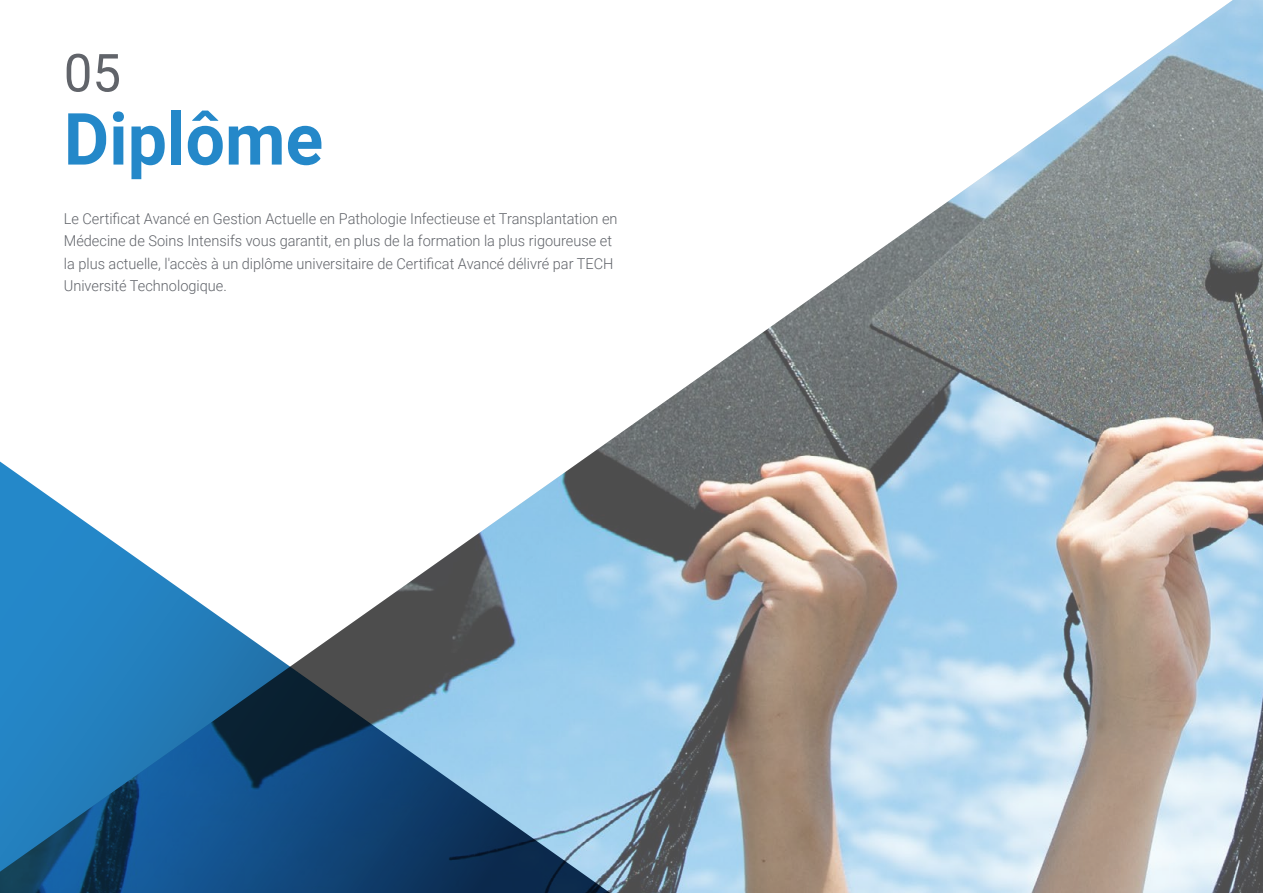
<style>
.page{position:relative;width:1263px;height:893px;background:#fff}
.page>*{position:absolute;margin:0;border:0;box-sizing:border-box;transform-origin:0 0}
.t1{font:700 72px "Roboto";color:#2488c9}
.t2{font:52.5px "Roboto";color:#61646a}
.t3{font:300 15px/22.5px "Roboto";color:#61646a}
</style>
<div class="page">
<img style="left:602px;top:0;width:661px;height:893px">
<svg style="left:0;top:446px;width:640px;height:447px"></svg>
<h2 class="t2" style="left:64px;top:36px;width:59px">05</h2>
<h1 class="t1" style="left:64px;top:89px;width:261px">Diplôme</h1>
<p class="t3" style="left:64px;top:207px;width:555px">Le Certificat Avancé en Gestion Actuelle en Pathologie Infectieuse et Transplantation en Médecine de Soins Intensifs vous garantit, en plus de la formation la plus rigoureuse et la plus actuelle, l'accès à un diplôme universitaire de Certificat Avancé délivré par TECH Université Technologique.</p>
</div>
